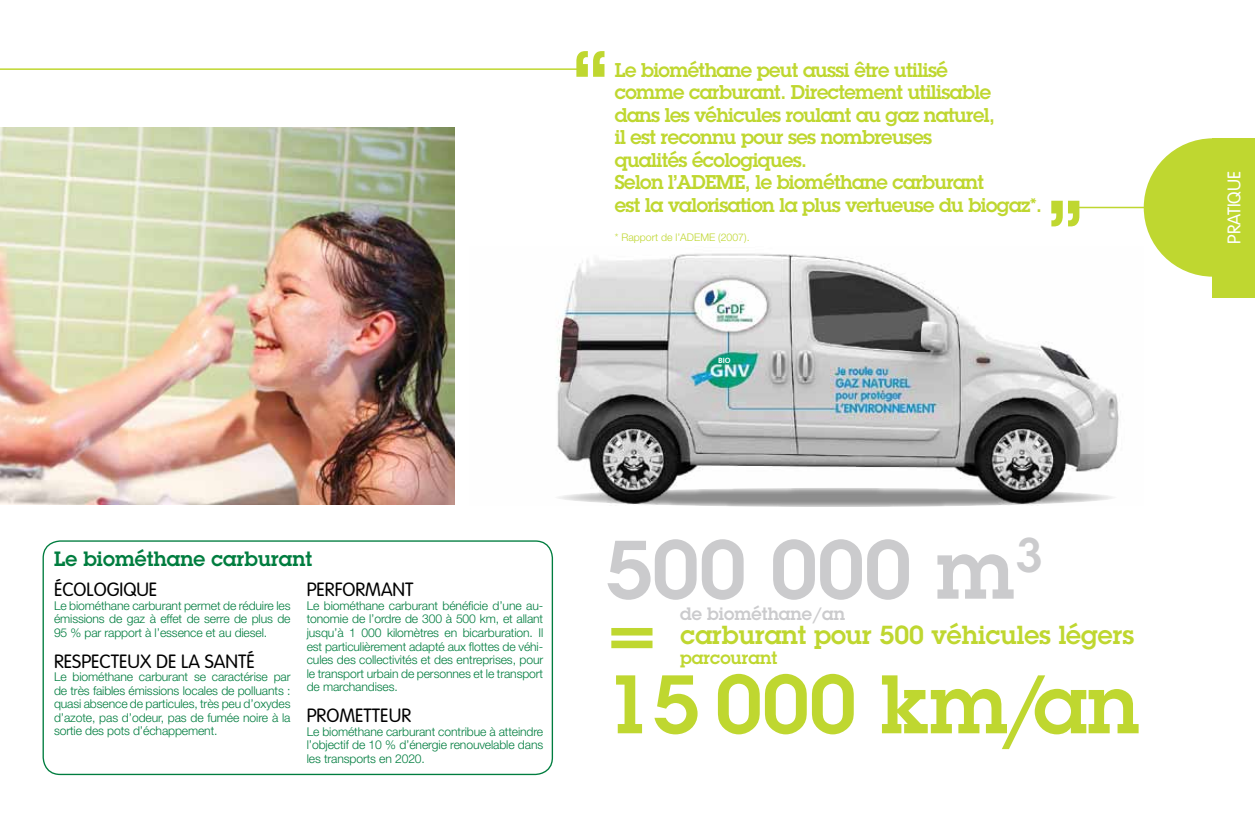
<style>
.page{position:relative;width:1255px;height:830px;background:#fff}
.page>*{position:absolute;margin:0;border:0;box-sizing:border-box;transform-origin:0 0}
.t1{font:600 90px "Lubalin Graph Std";color:#bfd730}
.t2{font:600 81px "Lubalin Graph Std";color:#bfd730}
.t3{font:600 81px "Lubalin Graph Std";color:#cbcbcd}
.t4{font:600 25.5px "Lubalin Graph Std";color:#bfd730}
.t5{font:600 20.25px "Lubalin Graph Std";letter-spacing:.005em;color:#007d3f}
.t6{font:600 19.5px/22.5px "Lubalin Graph Std";letter-spacing:-.03em;color:#bfd730}
.t7{font:300 18.9px "VAG Rounded Std";color:#000}
.t8{font:300 18px "VAG Rounded Std";color:#fff}
.t9{font:600 17.55px "Lubalin Graph Std";color:#cbcbcd}
.t10{font:600 17.55px "Lubalin Graph Std";color:#bfd730}
.t11{font:300 12.15px/13.5px "Helvetica Neue LT";letter-spacing:-.01em;color:#007d3f;text-align:justify}
.t12{font:300 10.5px "Helvetica Neue LT";color:#bfd730}
.t13{font:700 7.5px "Frutiger LT Std";color:#fff}
</style>
<div class="page">
<div style="left:1212px;top:138px;width:42px;height:160px;background:#bfd730"></div>
<hr style="left:1078px;top:207px;width:74px;height:1px;background:#bfd730">
<hr style="left:0;top:68px;width:583px;height:2px;background:#bfd730">
<img style="left:0;top:128px;width:454px;height:376px">
<div style="left:43px;top:540px;width:510px;height:234px;border:1px solid #007d3f;border-radius:17px"></div>
<svg style="left:1143px;top:138px;width:69px;height:138px"></svg>
<img style="left:556px;top:253px;width:563px;height:252px">
<svg style="left:554px;top:487px;width:563px;height:20px;background:#979797"></svg>
<h1 class="t1" style="left:573px;top:24px;width:36px">“</h1>
<p class="t6" style="left:614px;top:58px;width:429px">Le biométhane peut aussi être utilisé<br>comme carburant. Directement utilisable<br>dans les véhicules roulant au gaz naturel,<br>il est reconnu pour ses nombreuses<br>qualités écologiques.<br>Selon l’ADEME, le biométhane carburant<br>est la valorisation la plus vertueuse du biogaz*.</p>
<p class="t12" style="left:614px;top:230px;width:136px">* Rapport de l’ADEME (2007).</p>
<h1 class="t1" style="left:1048px;top:173px;width:36px">”</h1>
<p class="t13" style="left:718px;top:355px;width:14px">BIO</p>
<h3 class="t5" style="left:54px;top:545px;width:260px">Le biométhane carburant</h3>
<h3 class="t7" style="left:54px;top:578px;width:105px">ÉCOLOGIQUE</h3>
<p class="t11" style="left:54px;top:598px;width:238px">Le biométhane carburant permet de réduire les émissions de gaz à effet de serre de plus de 95 % par rapport à l’essence et au diesel.</p>
<h3 class="t7" style="left:54px;top:650px;width:202px">RESPECTEUX DE LA SANTÉ</h3>
<p class="t11" style="left:54px;top:669px;width:238px">Le biométhane carburant se caractérise par de très faibles émissions locales de polluants : quasi absence de particules, très peu d’oxydes d’azote, pas d’odeur, pas de fumée noire à la sortie des pots d’échappement.</p>
<h3 class="t7" style="left:307px;top:578px;width:108px">PERFORMANT</h3>
<p class="t11" style="left:307px;top:598px;width:238px">Le biométhane carburant bénéficie d’une au&shy;tonomie de l’ordre de 300 à 500 km, et allant jusqu’à 1 000 kilomètres en bicarburation. Il est particulièrement adapté aux flottes de véhi&shy;cules des collectivités et des entreprises, pour le transport urbain de personnes et le transport de marchandises.</p>
<h3 class="t7" style="left:307px;top:704px;width:12px">PROMETTEUR</h3>
<p class="t11" style="left:307px;top:724px;width:238px">Le biométhane carburant contribue à atteindre l’objectif de 10 % d’énergie renouvelable dans les transports en 2020.</p>
<h2 class="t3" style="left:605px;top:516px;width:439px">500 000 m<sup>3</sup></h2>
<h3 class="t9" style="left:680px;top:601px;width:166px">de biométhane/an</h3>
<h2 class="t2" style="left:605px;top:584px;width:55px">=</h2>
<h3 class="t4" style="left:680px;top:618px;width:455px">carburant pour 500 véhicules légers</h3>
<h3 class="t10" style="left:680px;top:646px;width:98px">parcourant</h3>
<h2 class="t2" style="left:605px;top:650px;width:535px">15 000 km/an</h2>
<h3 class="t8" style="left:1223px;top:243px;width:74px;rotate:-90deg">PRATIQUE</h3>
</div>
